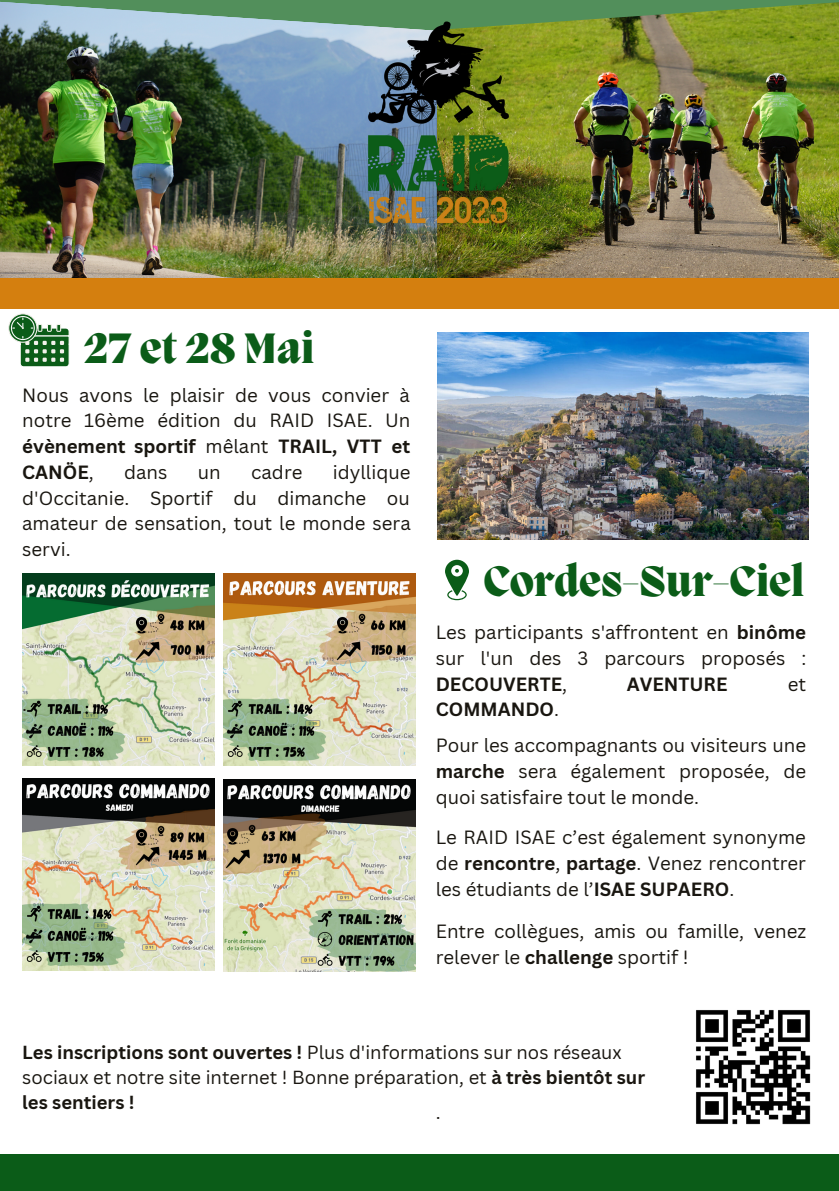
<style>
.page{position:relative;width:839px;height:1191px;background:#fff}
.page>*{position:absolute;margin:0;border:0;box-sizing:border-box;transform-origin:0 0}
.t1{font:800 43.6px "Migra";color:#0b5c18}
.t2{font:18.6px/25.8px "Canva Sans";color:#191610;text-align:justify}
.t3{font:700 18.6px "Canva Sans";color:#191610}
.t4{font:18.4px/25.4px "Canva Sans";color:#191610}
.s1{font-weight:700}
</style>
<div class="page">
<div style="left:0;top:1154px;width:838px;height:37px;background:#0b5c18"></div>
<img style="left:0;top:31px;width:438px;height:248px">
<img style="left:438px;top:31px;width:400px;height:248px">
<div style="left:0;top:279px;width:838px;height:29px;background:#d47f0f"></div>
<img style="left:438px;top:332px;width:370px;height:207px">
<svg style="left:0;top:0;width:838px;height:31px;background:#78a173"></svg>
<img style="left:324px;top:14px;width:229px;height:229px">
<img style="left:22px;top:573px;width:192px;height:192px">
<img style="left:223px;top:573px;width:192px;height:192px">
<img style="left:22px;top:779px;width:192px;height:192px">
<img style="left:223px;top:779px;width:192px;height:192px">
<svg style="left:445px;top:560px;width:24px;height:40px"></svg>
<svg style="left:8px;top:313px;width:62px;height:54px"></svg>
<img style="left:696px;top:1010px;width:115px;height:115px">
<h1 class="t1" style="left:84px;top:327px;width:232px">27 et 28 Mai</h1>
<p class="t2" style="left:22px;top:382px;width:390px">Nous avons le plaisir de vous convier à notre 16ème édition du RAID ISAE. Un <span class="s1">évènement sportif</span> mêlant <span class="s1">TRAIL, VTT et CANÖE</span>,</p>
<p class="t2" style="left:22px;top:459px;width:390px;text-indent:310px">idyllique d'Occitanie. Sportif du dimanche ou amateur de sensation, tout le monde sera servi.</p>
<p class="t2" style="left:124px;top:459px;width:45px">dans</p>
<p class="t2" style="left:198px;top:459px;width:24px">un</p>
<p class="t2" style="left:251px;top:459px;width:53px">cadre</p>
<p class="t2" style="left:22px;top:690px;width:6px">.</p>
<h1 class="t1" style="left:483px;top:560px;width:322px">Cordes-Sur-Ciel</h1>
<p class="t2" style="left:435px;top:618px;width:372px">Les participants s'affrontent en <span class="s1">binôme </span>sur l'un des 3 parcours proposés :<br><span class="s1">DECOUVERTE</span>,</p>
<p class="t3" style="left:626px;top:671px;width:102px">AVENTURE</p>
<p class="t2" style="left:787px;top:670px;width:20px">et</p>
<p class="t2" style="left:435px;top:691px;width:372px;line-height:35.8px"><span class="s1">COMMANDO</span>.<br>Pour les accompagnants ou visiteurs une</p>
<p class="t2" style="left:435px;top:758px;width:372px"><span class="s1">marche</span> sera également proposée, de quoi satisfaire tout le monde.</p>
<p class="t2" style="left:435px;top:824px;width:372px">Le RAID ISAE c’est également synonyme de <span class="s1">rencontre</span>, <span class="s1">partage</span>. Venez rencontrer les étudiants de l’<span class="s1">ISAE SUPAERO</span>.</p>
<p class="t2" style="left:435px;top:918px;width:372px">Entre collègues, amis ou famille, venez relever le <span class="s1">challenge</span> sportif !</p>
<p class="t4" style="left:22px;top:1039px;width:624px"><span class="s1">Les inscriptions sont ouvertes !</span> Plus d'informations sur nos réseaux sociaux et notre site internet ! Bonne préparation, et <span class="s1">à très bientôt sur les sentiers !</span></p>
<p class="t2" style="left:435px;top:1099px;width:6px">.</p>
</div>
